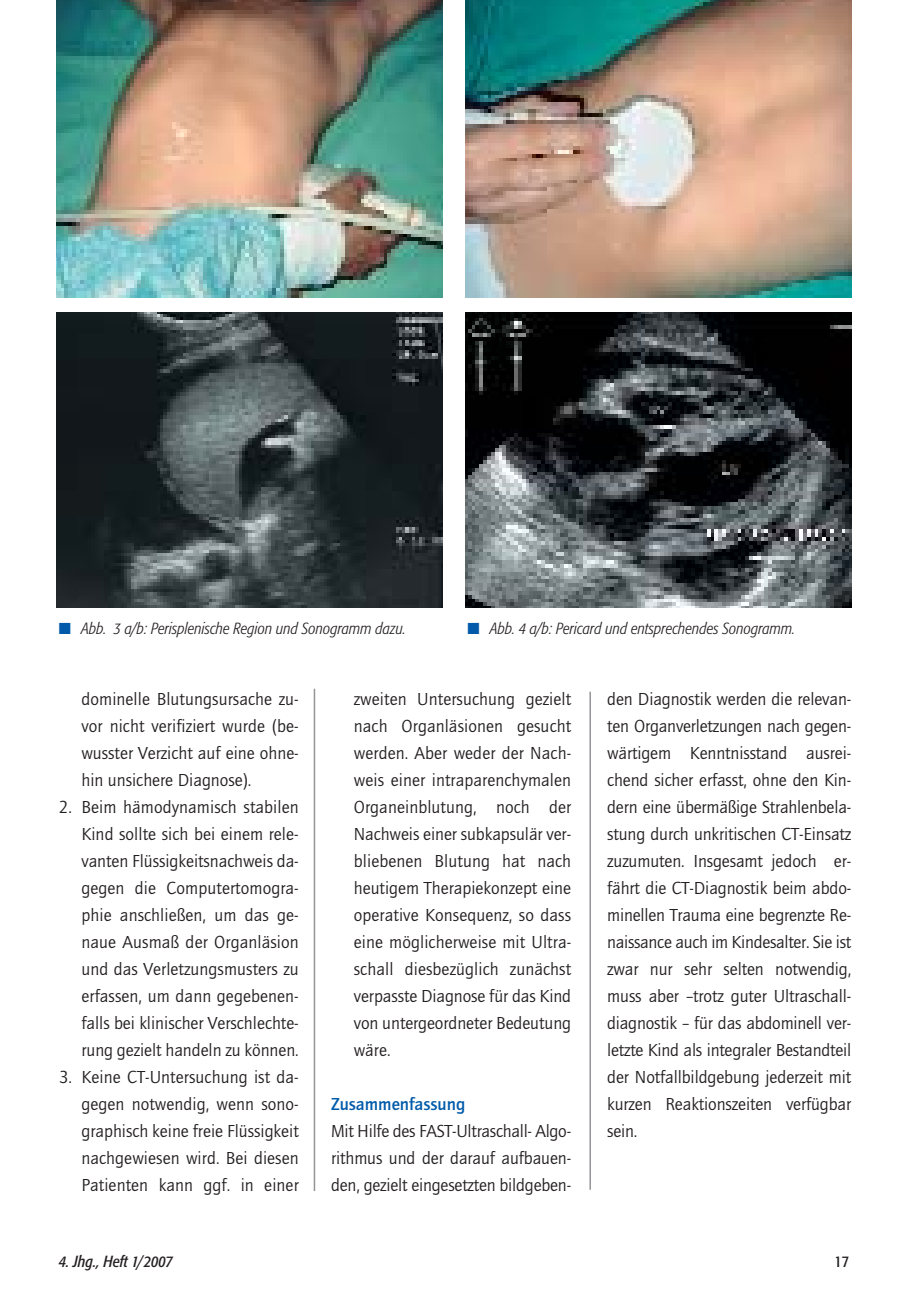
<style>
.page{position:relative;width:908px;height:1304px;background:#fff}
.page>*{position:absolute;margin:0;border:0;box-sizing:border-box;transform-origin:0 0}
.t1{font:18px/27px "Quay";color:#231f20;text-align:justify}
.t2{font:700 18px "Quay";color:#005aaa}
.t3{font:italic 300 condensed 16px "Formata";color:#231f20}
.t4{font:italic condensed 16px "Formata";color:#231f20}
.t5{font:condensed 16px "Formata";color:#231f20}
.s1{color:#005aaa}
</style>
<div class="page">
<hr style="left:589px;top:692px;width:1px;height:498px;background:#939598">
<hr style="left:313px;top:689px;width:2px;height:502px;background:#939598">
<img style="left:57px;top:312px;width:385px;height:295px">
<img style="left:57px;top:0;width:385px;height:297px">
<img style="left:465px;top:312px;width:385px;height:295px">
<img style="left:465px;top:0;width:385px;height:297px">
<p class="t3" style="left:59px;top:622px;width:349px"><span class="s1">■</span> Abb. 3 a/b: Perisplenische Region und Sonogramm dazu.</p>
<p class="t3" style="left:467px;top:622px;width:329px"><span class="s1">■</span> Abb. 4 a/b: Pericard und entsprechendes Sonogramm.</p>
<p class="t1" style="left:81px;top:687px;width:219px">dominelle Blutungsursache zu&shy;vor nicht verifiziert wurde (be&shy;wusster Verzicht auf eine ohne&shy;hin unsichere Diagnose).</p>
<p class="t1" style="left:81px;top:795px;width:219px;text-indent:-23px">2. Beim hämodynamisch stabilen Kind sollte sich bei einem rele&shy;vanten Flüssigkeitsnachweis da&shy;gegen die Computertomogra&shy;phie anschließen, um das ge&shy;naue Ausmaß der Organläsion und das Verletzungsmusters zu erfassen, um dann gegebenen&shy;falls bei klinischer Verschlechte&shy;rung gezielt handeln zu können.</p>
<p class="t1" style="left:81px;top:1065px;width:219px;text-indent:-23px">3. Keine CT-Untersuchung ist da&shy;gegen notwendig, wenn sono&shy;graphisch keine freie Flüssigkeit nachgewiesen wird. Bei diesen Patienten kann ggf. in einer</p>
<p class="t1" style="left:353px;top:687px;width:219px">zweiten Untersuchung gezielt nach Organläsionen gesucht werden. Aber weder der Nach&shy;weis einer intraparenchymalen Organeinblutung, noch der Nachweis einer subkapsulär ver&shy;bliebenen Blutung hat nach heutigem Therapiekonzept eine operative Konsequenz, so dass eine möglicherweise mit Ultra&shy;schall diesbezüglich zunächst verpasste Diagnose für das Kind von untergeordneter Bedeutung wäre.</p>
<p class="t2" style="left:331px;top:1097px;width:136px">Zusammenfassung</p>
<p class="t1" style="left:331px;top:1119px;width:241px">Mit Hilfe des FAST-Ultraschall- Algo&shy;rithmus und der darauf aufbauen&shy;den, gezielt eingesetzten bildgeben-</p>
<p class="t1" style="left:607px;top:687px;width:245px">den Diagnostik werden die relevan&shy;ten Organverletzungen nach gegen&shy;wärtigem Kenntnisstand ausrei&shy;chend sicher erfasst, ohne den Kin&shy;dern eine übermäßige Strahlenbela&shy;stung durch unkritischen CT-Einsatz zuzumuten. Insgesamt jedoch er&shy;fährt die CT-Diagnostik beim abdo&shy;minellen Trauma eine begrenzte Re&shy;naissance auch im Kindesalter. Sie ist zwar nur sehr selten notwendig, muss aber –trotz guter Ultraschall&shy;diagnostik – für das abdominell ver&shy;letzte Kind als integraler Bestandteil der Notfallbildgebung jederzeit mit kurzen Reaktionszeiten verfügbar sein.</p>
<p class="t4" style="left:59px;top:1255px;width:116px">4. Jhg., Heft 1/2007</p>
<p class="t5" style="left:834px;top:1255px;width:16px">17</p>
</div>
